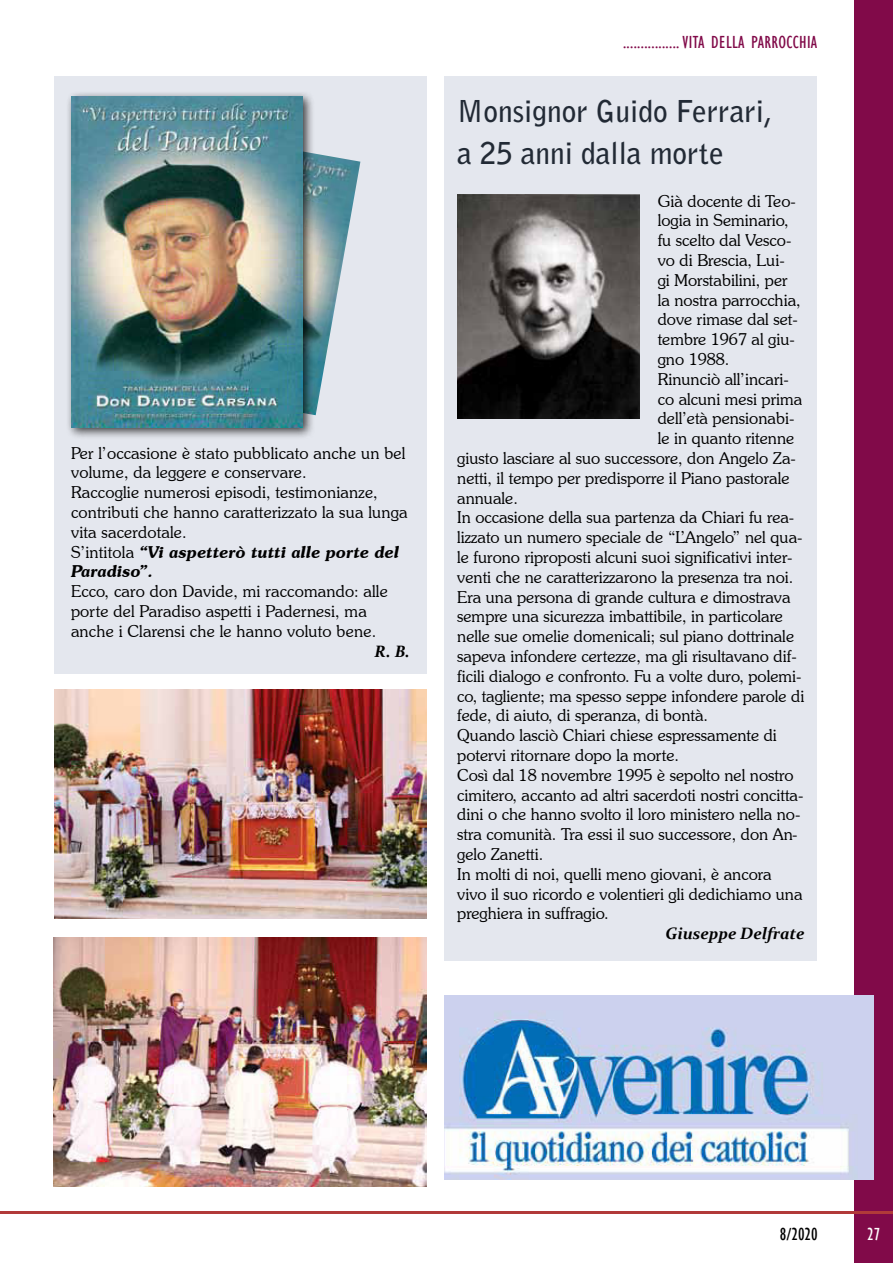
<style>
.page{position:relative;width:893px;height:1263px;background:#fff}
.page>*{position:absolute;margin:0;border:0;box-sizing:border-box;transform-origin:0 0}
.t1{font:700 30px/42px "Bell Gothic Std";color:#222a35}
.t2{font:condensed 18px "Gill Sans";letter-spacing:.02em;color:#810a49}
.t3{font:condensed 18px "Gill Sans";color:#000}
.t4{font:condensed 18px "Gill Sans";color:#fff}
.t5{font:300 16.5px/19.8px "Souvenir IT Cby BT";color:#000}
.t6{font:italic 700 16.5px "Constantia";color:#000}
.s1{font-weight:600;font-style:italic}
</style>
<div class="page">
<div style="left:855px;top:0;width:38px;height:1263px;background:#810a49"></div>
<hr style="left:0;top:1212px;width:893px;height:2px;background:#b13a39">
<div style="left:54px;top:77px;width:373px;height:597px;background:#e4e7ee"></div>
<img style="left:315px;top:153px;width:45px;height:262px">
<div style="left:444px;top:77px;width:373px;height:884px;background:#e4e7ee"></div>
<img style="left:457px;top:195px;width:183px;height:224px">
<img style="left:444px;top:995px;width:430px;height:184px">
<div style="left:65px;top:91px;width:250px;height:349px;background:#000;opacity:.75"></div>
<img style="left:71px;top:97px;width:232px;height:331px">
<img style="left:54px;top:689px;width:373px;height:229px">
<img style="left:54px;top:937px;width:373px;height:249px">
<p class="t5" style="left:71px;top:444px;width:338px">Per l’occasione è stato pubblicato anche un bel volume, da leggere e conservare.<br>Raccoglie numerosi episodi, testimonianze, contributi che hanno caratterizzato la sua lunga vita sacerdotale.<br>S’intitola <span class="s1">“Vi aspetterò tutti alle porte del Paradiso”.</span></p>
<p class="t5" style="left:71px;top:583px;width:318px">Ecco, caro don Davide, mi raccomando: alle porte del Paradiso aspetti i Padernesi, ma anche i Clarensi che le hanno voluto bene.</p>
<p class="t6" style="left:375px;top:644px;width:37px">R. B.</p>
<p class="t2" style="left:623px;top:34px;width:196px">................ VITA DELLA PARROCCHIA</p>
<h1 class="t1" style="left:457px;top:93px;width:316px">Monsignor Guido Ferrari, a 25 anni dalla morte</h1>
<p class="t5" style="left:658px;top:192px;width:140px">Già docente di Teo-</p>
<p class="t5" style="left:658px;top:212px;width:132px">logia in Seminario,</p>
<p class="t5" style="left:658px;top:232px;width:135px">fu scelto dal Vesco-</p>
<p class="t5" style="left:658px;top:252px;width:129px">vo di Brescia, Lui-</p>
<p class="t5" style="left:658px;top:271px;width:131px">gi Morstabilini, per</p>
<p class="t5" style="left:658px;top:291px;width:145px">la nostra parrocchia,</p>
<p class="t5" style="left:658px;top:311px;width:142px">dove rimase dal set-</p>
<p class="t5" style="left:658px;top:331px;width:139px">tembre 1967 al giu-</p>
<p class="t5" style="left:658px;top:351px;width:73px">gno 1988.</p>
<p class="t5" style="left:658px;top:370px;width:133px">Rinunciò all’incari-</p>
<p class="t5" style="left:658px;top:390px;width:146px">co alcuni mesi prima</p>
<p class="t5" style="left:658px;top:410px;width:138px">dell’età pensionabi-</p>
<p class="t5" style="left:658px;top:430px;width:138px">le in quanto ritenne</p>
<p class="t5" style="left:457px;top:450px;width:340px">giusto lasciare al suo successore, don Angelo Za-</p>
<p class="t5" style="left:457px;top:469px;width:334px">netti, il tempo per predisporre il Piano pastorale</p>
<p class="t5" style="left:457px;top:489px;width:62px">annuale.</p>
<p class="t5" style="left:457px;top:509px;width:339px">In occasione della sua partenza da Chiari fu rea-</p>
<p class="t5" style="left:457px;top:529px;width:347px">lizzato un numero speciale de “L’Angelo” nel qua-</p>
<p class="t5" style="left:457px;top:549px;width:337px">le furono riproposti alcuni suoi significativi inter-</p>
<p class="t5" style="left:457px;top:568px;width:338px">venti che ne caratterizzarono la presenza tra noi.</p>
<p class="t5" style="left:457px;top:588px;width:335px">Era una persona di grande cultura e dimostrava</p>
<p class="t5" style="left:457px;top:608px;width:327px">sempre una sicurezza imbattibile, in particolare</p>
<p class="t5" style="left:457px;top:628px;width:338px">nelle sue omelie domenicali; sul piano dottrinale</p>
<p class="t5" style="left:457px;top:648px;width:341px">sapeva infondere certezze, ma gli risultavano dif-</p>
<p class="t5" style="left:457px;top:667px;width:346px">ficili dialogo e confronto. Fu a volte duro, polemi-</p>
<p class="t5" style="left:457px;top:687px;width:349px">co, tagliente; ma spesso seppe infondere parole di</p>
<p class="t5" style="left:457px;top:707px;width:252px">fede, di aiuto, di speranza, di bontà.</p>
<p class="t5" style="left:457px;top:727px;width:321px">Quando lasciò Chiari chiese espressamente di</p>
<p class="t5" style="left:457px;top:747px;width:223px">potervi ritornare dopo la morte.</p>
<p class="t5" style="left:457px;top:766px;width:338px">Così dal 18 novembre 1995 è sepolto nel nostro</p>
<p class="t5" style="left:457px;top:786px;width:348px">cimitero, accanto ad altri sacerdoti nostri concitta-</p>
<p class="t5" style="left:457px;top:806px;width:345px">dini o che hanno svolto il loro ministero nella no-</p>
<p class="t5" style="left:457px;top:826px;width:342px">stra comunità. Tra essi il suo successore, don An-</p>
<p class="t5" style="left:457px;top:846px;width:88px">gelo Zanetti.</p>
<p class="t5" style="left:457px;top:865px;width:316px">In molti di noi, quelli meno giovani, è ancora</p>
<p class="t5" style="left:457px;top:885px;width:347px">vivo il suo ricordo e volentieri gli dedichiamo una</p>
<p class="t5" style="left:457px;top:905px;width:153px">preghiera in suffragio.</p>
<p class="t6" style="left:665px;top:927px;width:141px">Giuseppe Delfrate</p>
<p class="t3" style="left:780px;top:1226px;width:39px">8/2020</p>
<p class="t4" style="left:867px;top:1226px;width:15px">27</p>
</div>
